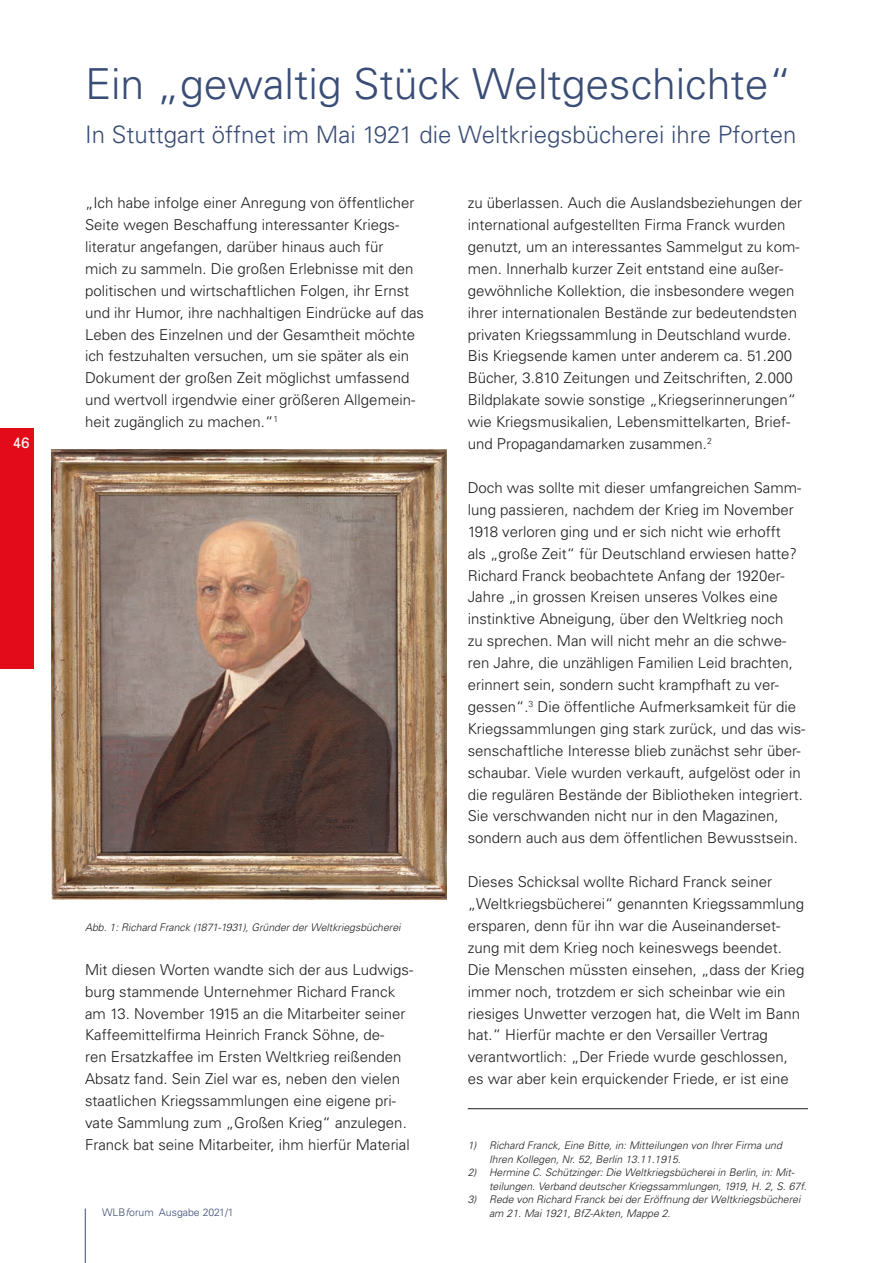
<style>
.page{position:relative;width:893px;height:1263px;background:#fff}
.page>*{position:absolute;margin:0;border:0;box-sizing:border-box;transform-origin:0 0}
.t1{font:300 42.75px "Univers";color:#3a4d76}
.t2{font:300 24px "Univers";color:#3a4d76}
.t3{font:300 15px/21.9px "Univers";color:#1d1e1f}
.t4{font:15px "Univers";color:#fff}
.t5{font:italic 300 10.5px/13.5px "Univers";color:#1d1e1f}
.t6{font:10.5px "Univers Light 2";color:#3a4d76}
.s1{font-family:"Univers Light Oblique 2"}
</style>
<div class="page">
<hr style="left:85px;top:1208px;width:1px;height:55px;background:#3a4d76">
<div style="left:0;top:428px;width:34px;height:240px;background:#e30a19"></div>
<hr style="left:468px;top:1108px;width:340px;height:1px;background:#1d1e1f">
<img style="left:52px;top:449px;width:394px;height:451px">
<p class="t4" style="left:13px;top:434px;width:18px">46</p>
<h1 class="t1" style="left:85px;top:58px;width:709px">Ein „gewaltig Stück Weltgeschichte“</h1>
<h2 class="t2" style="left:85px;top:120px;width:713px">In Stuttgart öffnet im Mai 1921 die Weltkriegsbücherei ihre Pforten</h2>
<p class="t3" style="left:85px;top:191px;width:340px">„Ich habe infolge einer Anregung von öffentlicher Seite wegen Beschaffung interessanter Kriegs&shy;literatur angefangen, darüber hinaus auch für<br>mich zu sammeln. Die großen Erlebnisse mit den politischen und wirtschaftlichen Folgen, ihr Ernst und ihr Humor, ihre nachhaltigen Eindrücke auf das Leben des Einzelnen und der Gesamtheit möchte ich festzuhalten versuchen, um sie später als ein Dokument der großen Zeit möglichst umfassend und wertvoll irgendwie einer größeren Allgemein&shy;heit zugänglich zu machen.“<sup>1</sup></p>
<p class="t5" style="left:85px;top:920px;width:317px">Abb. 1: Richard Franck (1871-1931), Gründer der Weltkriegsbücherei</p>
<p class="t3" style="left:85px;top:958px;width:330px">Mit diesen Worten wandte sich der aus Ludwigs&shy;burg stammende Unternehmer Richard Franck am 13. November 1915 an die Mitarbeiter seiner Kaffeemittelfirma Heinrich Franck Söhne, de-<br>ren Ersatzkaffee im Ersten Weltkrieg reißenden Absatz fand. Sein Ziel war es, neben den vielen staatlichen Kriegssammlungen eine eigene pri&shy;vate Sammlung zum „Großen Krieg“ anzulegen.<br>Franck bat seine Mitarbeiter, ihm hierfür Material</p>
<p class="t6" style="left:102px;top:1206px;width:133px">WLB<span class="s1">f</span>orum Ausgabe 2021/1</p>
<p class="t3" style="left:468px;top:191px;width:336px">zu überlassen. Auch die Auslandsbeziehungen der international aufgestellten Firma Franck wurden genutzt, um an interessantes Sammelgut zu kom&shy;men. Innerhalb kurzer Zeit entstand eine außer&shy;gewöhnliche Kollektion, die insbesondere wegen ihrer internationalen Bestände zur bedeutendsten privaten Kriegssammlung in Deutschland wurde.<br>Bis Kriegsende kamen unter anderem ca. 51.200<br>Bücher, 3.810 Zeitungen und Zeitschriften, 2.000<br>Bildplakate sowie sonstige „Kriegserinnerungen“ wie Kriegsmusikalien, Lebensmittelkarten, Brief&shy;und Propagandamarken zusammen.<sup>2</sup></p>
<p class="t3" style="left:468px;top:476px;width:339px">Doch was sollte mit dieser umfangreichen Samm&shy;lung passieren, nachdem der Krieg im November 1918 verloren ging und er sich nicht wie erhofft<br>als „große Zeit“ für Deutschland erwiesen hatte?<br>Richard Franck beobachtete Anfang der 1920er-Jahre „in grossen Kreisen unseres Volkes eine instinktive Abneigung, über den Weltkrieg noch<br>zu sprechen. Man will nicht mehr an die schwe&shy;ren Jahre, die unzähligen Familien Leid brachten, erinnert sein, sondern sucht krampfhaft zu ver&shy;gessen“.<sup>3</sup> Die öffentliche Aufmerksamkeit für die Kriegssammlungen ging stark zurück, und das wis&shy;senschaftliche Interesse blieb zunächst sehr über&shy;schaubar. Viele wurden verkauft, aufgelöst oder in die regulären Bestände der Bibliotheken integriert.<br>Sie verschwanden nicht nur in den Magazinen, sondern auch aus dem öffentlichen Bewusstsein.</p>
<p class="t3" style="left:468px;top:870px;width:338px">Dieses Schicksal wollte Richard Franck seiner „Weltkriegsbücherei“ genannten Kriegssammlung ersparen, denn für ihn war die Auseinanderset&shy;zung mit dem Krieg noch keineswegs beendet.<br>Die Menschen müssten einsehen, „dass der Krieg immer noch, trotzdem er sich scheinbar wie ein riesiges Unwetter verzogen hat, die Welt im Bann hat.“ Hierfür machte er den Versailler Vertrag verantwortlich: „Der Friede wurde geschlossen, es war aber kein erquickender Friede, er ist eine</p>
<p class="t5" style="left:489px;top:1138px;width:294px;text-indent:-21px">1) Richard Franck, Eine Bitte, in: Mitteilungen von Ihrer Firma und<br>Ihren Kollegen, Nr. 52, Berlin 13.11.1915.</p>
<p class="t5" style="left:489px;top:1165px;width:319px;text-indent:-21px">2) Hermine C. Schützinger: Die Weltkriegsbücherei in Berlin, in: Mit&shy;teilungen. Verband deutscher Kriegssammlungen, 1919, H. 2, S. 67f.</p>
<p class="t5" style="left:489px;top:1192px;width:313px;text-indent:-21px">3) Rede von Richard Franck bei der Eröffnung der Weltkriegsbücherei am 21. Mai 1921, BfZ-Akten, Mappe 2.</p>
</div>
